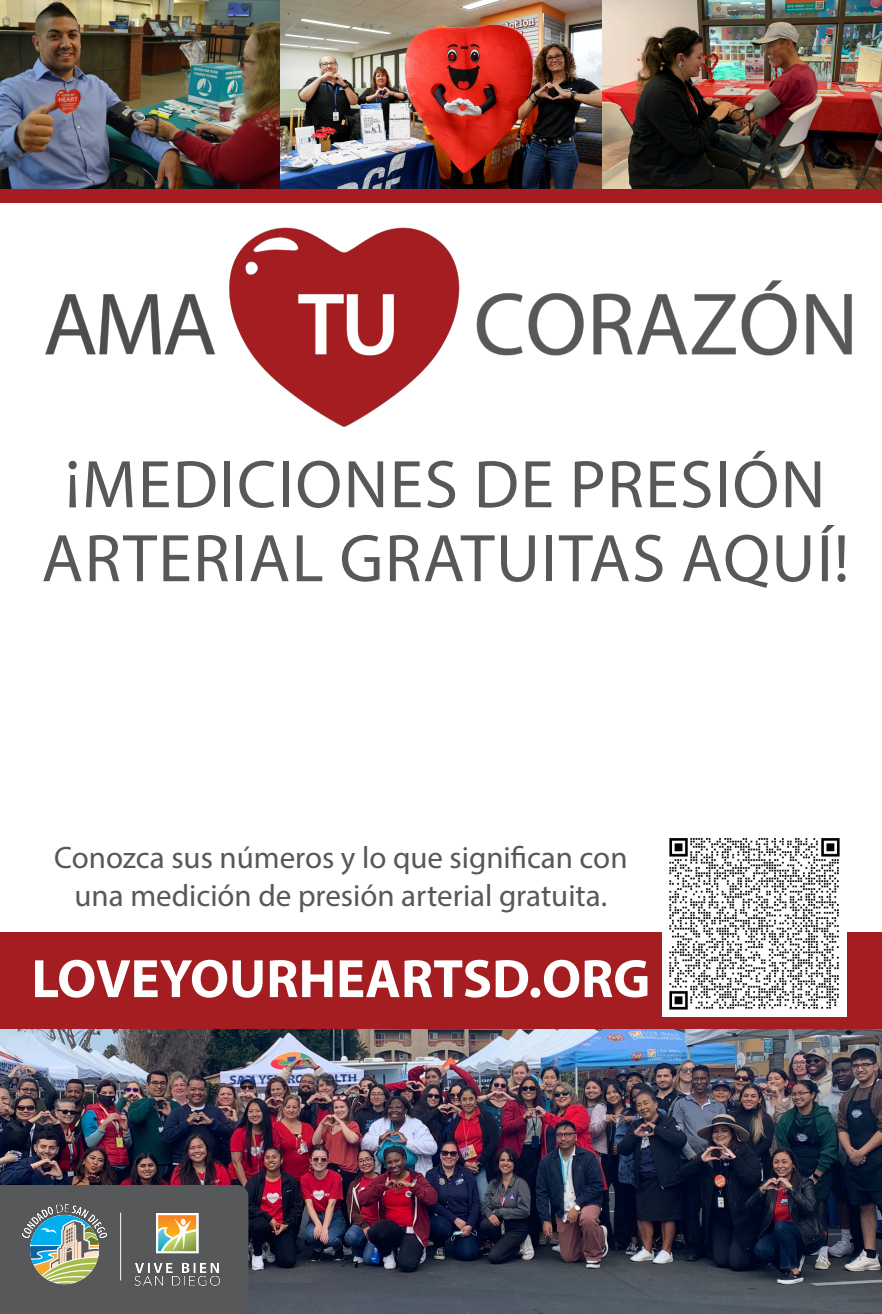
<style>
.page{position:relative;width:882px;height:1314px;background:#fff}
.page>*{position:absolute;margin:0;border:0;box-sizing:border-box;transform-origin:0 0}
.t1{font:68px "Myriad Pro";letter-spacing:.02em;color:#57585a}
.t2{font:700 54.5px "Myriad Pro";color:#fff}
.t3{font:31px "Myriad Pro";color:#57585a}
</style>
<div class="page">
<img style="left:280px;top:0;width:322px;height:189px">
<img style="left:602px;top:0;width:280px;height:189px">
<img style="left:0;top:0;width:280px;height:189px">
<img style="left:29px;top:202px;width:826px;height:225px">
<div style="left:0;top:189px;width:882px;height:13px;background:#a31d21"></div>
<img style="left:0;top:1028px;width:882px;height:286px">
<div style="left:0;top:932px;width:882px;height:96px;background:#a31d21"></div>
<img style="left:662px;top:838px;width:185px;height:178px">
<div style="left:0;top:1185px;width:248px;height:129px;background:#57585a"></div>
<img style="left:19px;top:1202px;width:91px;height:84px">
<img style="left:129px;top:1206px;width:96px;height:81px">
<hr style="left:120px;top:1213px;width:1px;height:67px;background:#fff">
<p class="t1" style="left:65px;top:442px;width:762px">¡MEDICIONES DE PRESIÓN</p>
<p class="t1" style="left:42px;top:516px;width:809px">ARTERIAL GRATUITAS AQUÍ!</p>
<p class="t3" style="left:54px;top:839px;width:575px">Conozca sus números y lo que significan con</p>
<p class="t3" style="left:75px;top:876px;width:534px">una medición de presión arterial gratuita.</p>
<p class="t2" style="left:31px;top:943px;width:620px">LOVEYOURHEARTSD.ORG</p>
</div>
